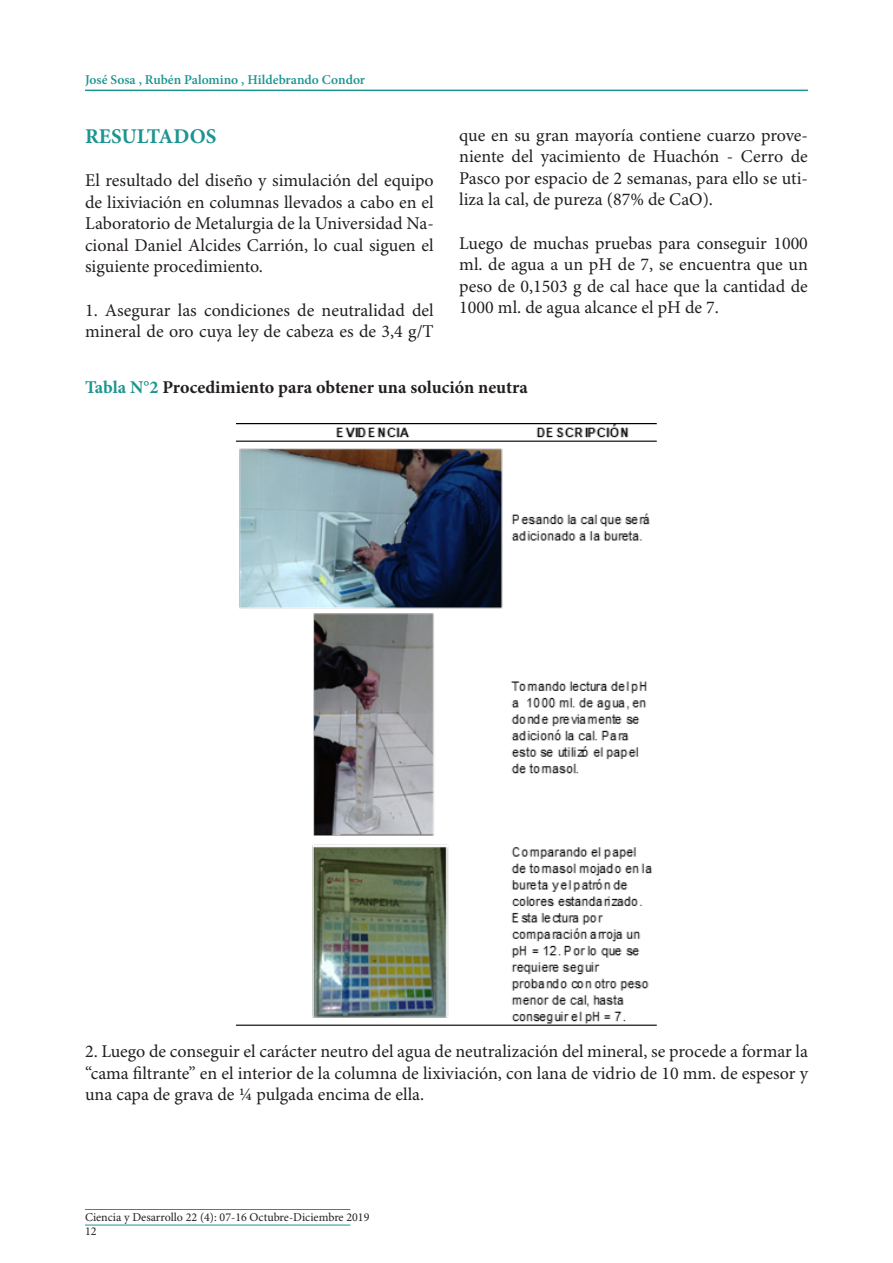
<style>
.page{position:relative;width:893px;height:1263px;background:#fff}
.page>*{position:absolute;margin:0;border:0;box-sizing:border-box;transform-origin:0 0}
.t1{font:700 21px "Minion Pro";color:#1c9590}
.t2{font:18px/21.6px "Minion Pro";color:#231f20;text-align:justify}
.t3{font:700 18px "Minion Pro";color:#231f20}
.t4{font:600 13.5px "Minion Pro";color:#1c9590}
.t5{font:12px "Minion Pro";color:#231f20}
.s1{color:#1c9590}
</style>
<div class="page">
<img style="left:237px;top:423px;width:419px;height:602px">
<hr style="left:85px;top:90px;width:723px;height:1px;background:#1c9590">
<hr style="left:85px;top:1209px;width:265px;height:1px;background:#1c9590">
<hr style="left:85px;top:1225px;width:265px;height:1px;background:#1c9590">
<p class="t4" style="left:85px;top:70px;width:282px">José Sosa , Rubén Palomino , Hildebrando Condor</p>
<p class="t1" style="left:85px;top:121px;width:133px">RESULTADOS</p>
<p class="t2" style="left:85px;top:170px;width:350px">El resultado del diseño y simulación del equipo de lixiviación en columnas llevados a cabo en el Laboratorio de Metalurgia de la Universidad Na&shy;cional Daniel Alcides Carrión, lo cual siguen el siguiente procedimiento.</p>
<p class="t2" style="left:85px;top:300px;width:350px">1. Asegurar las condiciones de neutralidad del mineral de oro cuya ley de cabeza es de 3,4 g/T</p>
<p class="t2" style="left:459px;top:125px;width:350px">que en su gran mayoría contiene cuarzo prove&shy;niente del yacimiento de Huachón - Cerro de Pasco por espacio de 2 semanas, para ello se uti&shy;liza la cal, de pureza (87% de CaO).</p>
<p class="t2" style="left:459px;top:233px;width:350px">Luego de muchas pruebas para conseguir 1000 ml. de agua a un pH de 7, se encuentra que un peso de 0,1503 g de cal hace que la cantidad de 1000 ml. de agua alcance el pH de 7.</p>
<p class="t3" style="left:85px;top:374px;width:444px"><span class="s1">Tabla N°2</span> Procedimiento para obtener una solución neutra</p>
<p class="t2" style="left:85px;top:1041px;width:724px">2. Luego de conseguir el carácter neutro del agua de neutralización del mineral, se procede a formar la “cama filtrante” en el interior de la columna de lixiviación, con lana de vidrio de 10 mm. de espesor y una capa de grava de ¼ pulgada encima de ella.</p>
<p class="t5" style="left:85px;top:1210px;width:286px">Ciencia y Desarrollo 22 (4): 07-16 Octubre-Diciembre 2019</p>
<p class="t5" style="left:85px;top:1224px;width:13px">12</p>
</div>
